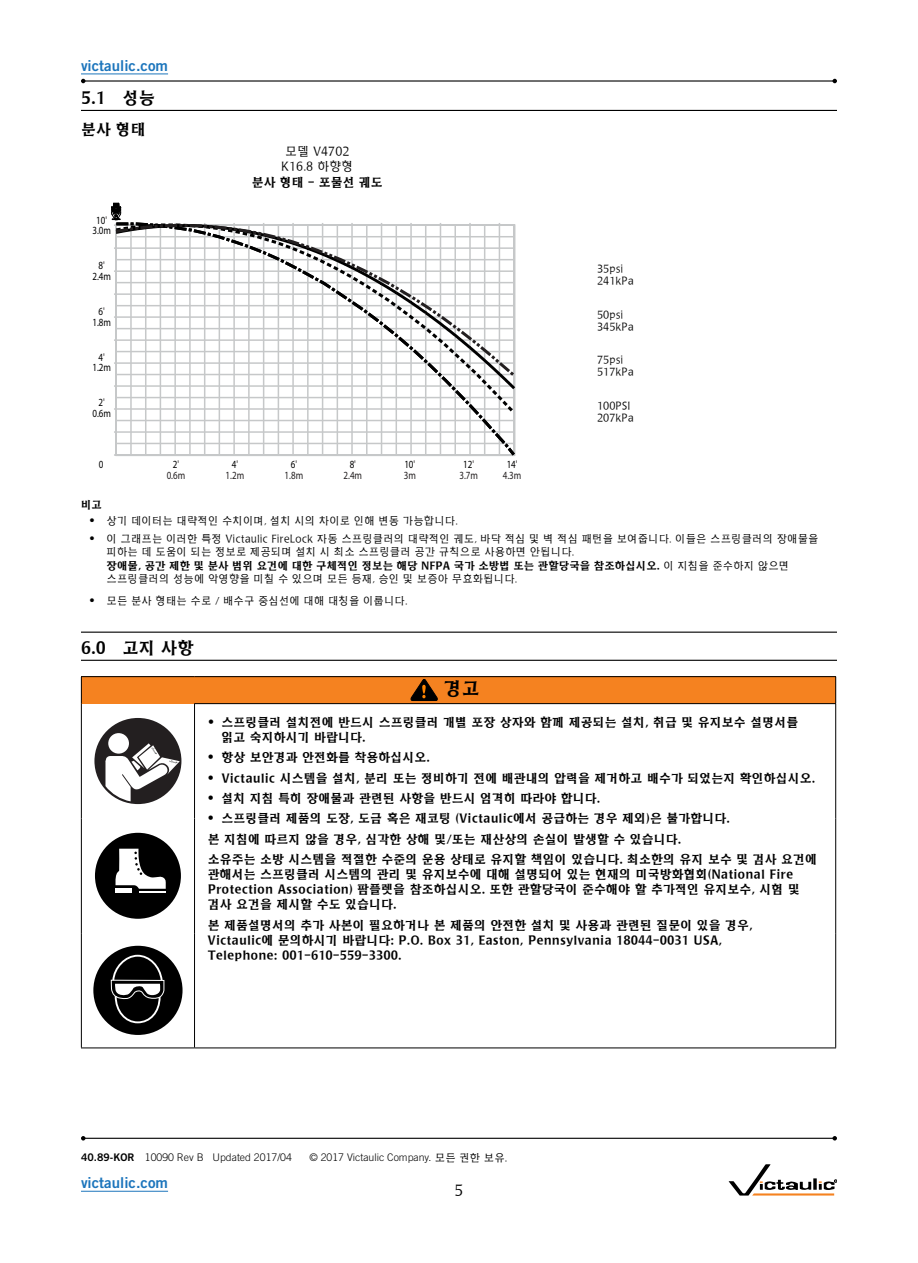
<style>
.page{position:relative;width:918px;height:1263px;background:#fff}
.page>*{position:absolute;margin:0;border:0;box-sizing:border-box;transform-origin:0 0}
.t1{font:700 18px "HY Buwha L";color:#000}
.t2{font:700 16.5px "HY Buwha L";color:#000}
.t3{font:15px "Trade Gothic Bold Two";color:#1c75bc}
.t4{font:700 15px "HY Buwha L";color:#000}
.t5{font:300 15px "HY Buwha L";color:#000}
.t6{font:700 12px/15px "HY Buwha L";color:#000}
.t7{font:300 12px/15.8px "HY Buwha L";color:#000;text-align:center}
.t8{font:10.95px/10.8px "Myriad Pro";color:#231f20;text-align:center;scale:.82 1}
.t9{font:10.95px/10.8px "Myriad Pro";color:#000;text-align:center;scale:.82 1}
.t10{font:300 10.5px/12px "HY Buwha L";color:#000}
.t11{font:300 10.5px "Trade Gothic LT Std";color:#000}
.t12{font:700 10.5px "HY Buwha L";color:#000}
.s1{color:#231f20}
.s2{color:#000}
.s3{font-family:"Trade Gothic LT Std";font-weight:700}
.s4{font-weight:700}
.s5{font-family:"Trade Gothic LT Std"}
.s6{font-family:"Trade Gothic Bold Two";font-weight:400}
.s7{font-family:"HY Buwha L"}
</style>
<div class="page">
<hr style="left:81px;top:1191px;width:87px;height:1px;background:#1c75bc">
<hr style="left:81px;top:110px;width:756px;height:1px;background:#000">
<hr style="left:81px;top:632px;width:756px;height:1px;background:#000">
<hr style="left:81px;top:660px;width:756px;height:1px;background:#000">
<svg style="left:111px;top:203px;width:11px;height:18px"></svg>
<svg style="left:114px;top:379px;width:402px;height:77px"></svg>
<svg style="left:114px;top:222px;width:402px;height:157px"></svg>
<div style="left:81px;top:677px;width:755px;height:27px;background:#f58220"></div>
<hr style="left:81px;top:676px;width:114px;height:1px;background:#000">
<svg style="left:81px;top:677px;width:1px;height:27px"></svg>
<hr style="left:195px;top:676px;width:641px;height:1px;background:#000">
<svg style="left:835px;top:677px;width:1px;height:26px"></svg>
<hr style="left:81px;top:704px;width:1px;height:114px;background:#000">
<hr style="left:194px;top:703px;width:642px;height:1px;background:#000">
<hr style="left:194px;top:704px;width:1px;height:114px;background:#000">
<hr style="left:835px;top:704px;width:1px;height:114px;background:#000">
<hr style="left:81px;top:818px;width:1px;height:115px;background:#000">
<hr style="left:194px;top:818px;width:1px;height:115px;background:#000">
<hr style="left:835px;top:818px;width:1px;height:115px;background:#000">
<hr style="left:81px;top:933px;width:1px;height:114px;background:#000">
<hr style="left:194px;top:933px;width:1px;height:114px;background:#000">
<hr style="left:835px;top:933px;width:1px;height:114px;background:#000">
<hr style="left:81px;top:1047px;width:114px;height:1px;background:#000">
<hr style="left:195px;top:1047px;width:641px;height:1px;background:#000">
<svg style="left:94px;top:718px;width:87px;height:86px"></svg>
<div style="left:95px;top:833px;width:86px;height:86px;background:#000;border-radius:50%"></div>
<div style="left:116px;top:888px;width:16px;height:5px;background:#fff"></div>
<svg style="left:116px;top:849px;width:50px;height:43px"></svg>
<div style="left:93px;top:946px;width:90px;height:89px;background:#000;border-radius:50%"></div>
<svg style="left:110px;top:954px;width:55px;height:70px"></svg>
<svg style="left:410px;top:679px;width:28px;height:21px"></svg>
<hr style="left:83px;top:80px;width:752px;height:2px;background:#000">
<svg style="left:81px;top:79px;width:5px;height:4px"></svg>
<svg style="left:832px;top:79px;width:5px;height:4px"></svg>
<hr style="left:81px;top:74px;width:87px;height:1px;background:#1c75bc">
<hr style="left:83px;top:1138px;width:752px;height:1px;background:#000">
<svg style="left:81px;top:1136px;width:5px;height:4px"></svg>
<svg style="left:832px;top:1136px;width:5px;height:4px"></svg>
<svg style="left:729px;top:1164px;width:108px;height:31px"></svg>
<p class="t3" style="left:81px;top:56px;width:89px">victaulic.com</p>
<h2 class="t2" style="left:81px;top:90px;width:76px">5.1 성능</h2>
<p class="t4" style="left:81px;top:122px;width:66px">분사 형태</p>
<p class="t9" style="left:92px;top:215px;width:24px">10<span class="s1">'<br></span>3.0m</p>
<p class="t9" style="left:92px;top:261px;width:24px">8<span class="s1">'<br></span>2.4m</p>
<p class="t9" style="left:92px;top:306px;width:24px">6<span class="s1">'<br></span>1.8m</p>
<p class="t9" style="left:92px;top:352px;width:24px">4<span class="s1">'<br></span>1.2m</p>
<p class="t9" style="left:92px;top:397px;width:24px">2<span class="s1">'<br></span>0.6m</p>
<p class="t7" style="left:281px;top:143px;width:74px">모델 V4702<br>K16.8 하향형</p>
<p class="t6" style="left:252px;top:175px;width:132px">분사 형태 - 포물선 궤도</p>
<p class="t10" style="left:597px;top:263px;width:38px">35psi<br>241kPa</p>
<p class="t10" style="left:597px;top:309px;width:38px">50psi<br>345kPa</p>
<p class="t10" style="left:597px;top:354px;width:38px">75psi<br>517kPa</p>
<p class="t10" style="left:597px;top:400px;width:38px">100PSI<br>207kPa</p>
<p class="t9" style="left:99px;top:459px;width:7px">0</p>
<p class="t8" style="left:167px;top:459px;width:24px"><span class="s2">2</span>'<br>0.6m</p>
<p class="t8" style="left:226px;top:459px;width:24px"><span class="s2">4</span>'<br>1.2m</p>
<p class="t8" style="left:285px;top:459px;width:24px"><span class="s2">6</span>'<br>1.8m</p>
<p class="t8" style="left:344px;top:459px;width:24px"><span class="s2">8</span>'<br>2.4m</p>
<p class="t8" style="left:404px;top:459px;width:16px;text-align:left"><span class="s2">10</span>'<br>3m</p>
<p class="t8" style="left:459px;top:459px;width:24px"><span class="s2">12</span>'<br>3.7m</p>
<p class="t8" style="left:503px;top:459px;width:24px"><span class="s2">14</span>'<br>4.3m</p>
<p class="t12" style="left:81px;top:500px;width:22px">비고</p>
<p class="t10" style="left:90px;top:515px;width:370px"><span class="s3">•</span> 상기 데이터는 대략적인 수치이며, 설치 시의 차이로 인해 변동 가능합니다.</p>
<p class="t10" style="left:107px;top:532px;width:714px;line-height:13.5px;text-indent:-17px"><span class="s3">•</span> 이 그래프는 이러한 특정 Victaulic FireLock 자동 스프링클러의 대략적인 궤도, 바닥 적심 및 벽 적심 패턴을 보여줍니다. 이들은 스프링클러의 장애물을 피하는 데 도움이 되는 정보로 제공되며 설치 시 최소 스프링클러 공간 규칙으로 사용하면 안됩니다.<br><span class="s4">장애물, 공간 제한 및 분사 범위 요건에 대한 구체적인 정보는 해당 NFPA 국가 소방법 또는 관할당국을 참조하십시오.</span> 이 지침을 준수하지 않으면 스프링클러의 성능에 악영향을 미칠 수 있으며 모든 등재, 승인 및 보증아 무효화됩니다.</p>
<p class="t10" style="left:90px;top:595px;width:320px"><span class="s3">•</span> 모든 분사 형태는 수로 / 배수구 중심선에 대해 대칭을 이룹니다.</p>
<h2 class="t2" style="left:81px;top:640px;width:114px">6.0 고지 사항</h2>
<h1 class="t1" style="left:444px;top:679px;width:37px">경고</h1>
<p class="t6" style="left:221px;top:715px;width:578px;text-indent:-13px"><span class="s5">•</span> 스프링클러 설치전에 반드시 스프링클러 개별 포장 상자와 함께 제공되는 설치, 취급 및 유지보수 설명서를 읽고 숙지하시기 바랍니다.</p>
<p class="t6" style="left:208px;top:750px;width:224px"><span class="s5">•</span> 항상 보안경과 안전화를 착용하십시오.</p>
<p class="t6" style="left:208px;top:771px;width:609px"><span class="s5">•</span> Victaulic 시스템을 설치, 분리 또는 정비하기 전에 배관내의 압력을 제거하고 배수가 되었는지 확인하십시오.</p>
<p class="t6" style="left:208px;top:791px;width:394px"><span class="s5">•</span> 설치 지침 특히 장애물과 관련된 사항을 반드시 엄격히 따라야 합니다.</p>
<p class="t6" style="left:208px;top:809px;width:611px;line-height:20.4px"><span class="s5">•</span> 스프링클러 제품의 도장, 도금 혹은 재코팅 (Victaulic에서 공급하는 경우 제외)은 불가합니다.<br>본 지침에 따르지 않을 경우, 심각한 상해 및/또는 재산상의 손실이 발생할 수 있습니다.<br>소유주는 소방 시스템을 적절한 수준의 운용 상태로 유지할 책임이 있습니다. 최소한의 유지 보수 및 검사 요건에</p>
<p class="t6" style="left:208px;top:867px;width:594px">관해서는 스프링클러 시스템의 관리 및 유지보수에 대해 설명되어 있는 현재의 미국방화협회(National Fire<br>Protection Association) 팜플렛을 참조하십시오. 또한 관할당국이 준수해야 할 추가적인 유지보수, 시험 및 검사 요건을 제시할 수도 있습니다.</p>
<p class="t6" style="left:208px;top:918px;width:547px">본 제품설명서의 추가 사본이 필요하거나 본 제품의 안전한 설치 및 사용과 관련된 질문이 있을 경우,<br>Victaulic에 문의하시기 바랍니다: P.O. Box 31, Easton, Pennsylvania 18044-0031 USA,<br>Telephone: 001-610-559-3300.</p>
<p class="t11" style="left:81px;top:1151px;width:212px"><span class="s6">40.89-KOR</span> 10090 Rev B Updated 2017/04</p>
<p class="t11" style="left:309px;top:1151px;width:200px">© 2017 Victaulic Company. <span class="s7">모든 권한 보유.</span></p>
<p class="t3" style="left:81px;top:1173px;width:89px">victaulic.com</p>
<p class="t5" style="left:455px;top:1183px;width:10px">5</p>
</div>
